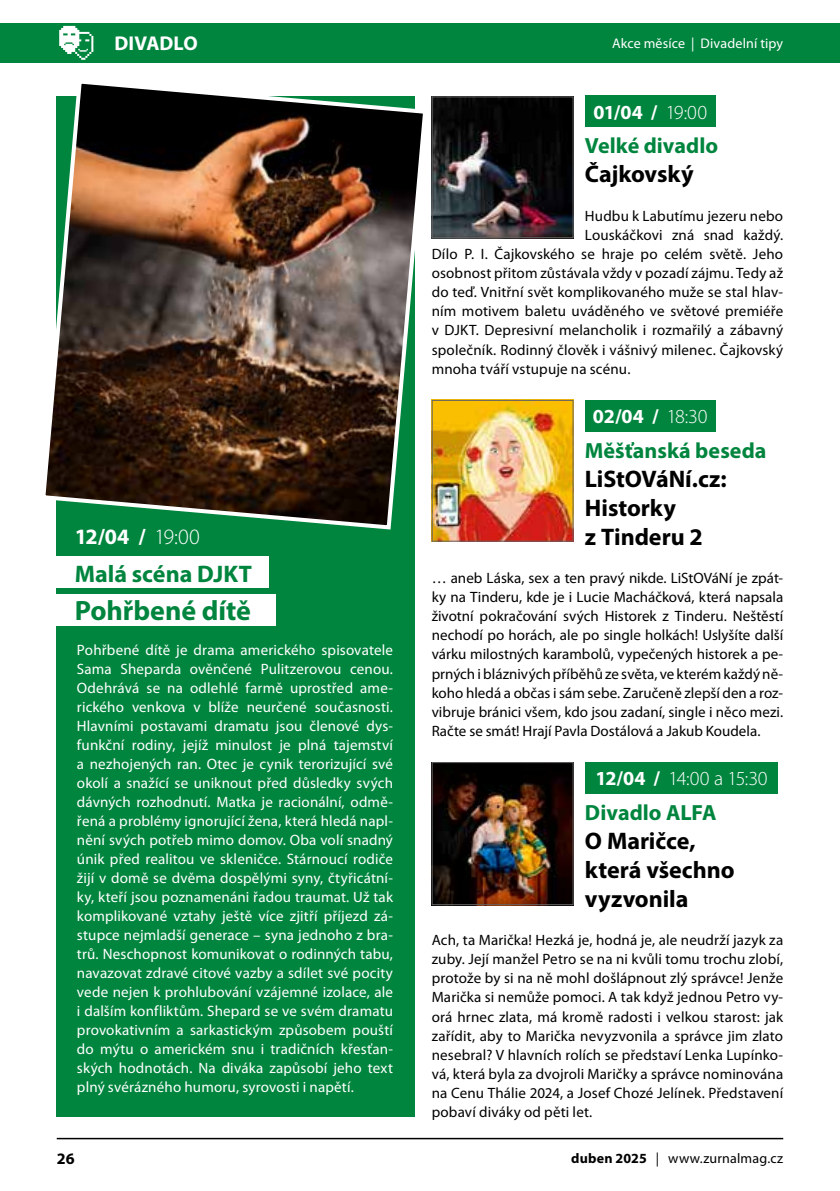
<style>
.page{position:relative;width:840px;height:1191px;background:#fff}
.page>*{position:absolute;margin:0;border:0;box-sizing:border-box;transform-origin:0 0}
.t1{font:700 28px "Myriad Pro";letter-spacing:-.005em;color:#00853e}
.t2{font:700 24px/29px "Myriad Pro";color:#000}
.t3{font:700 24px "Myriad Pro";color:#00853e}
.t4{font:700 22px "Myriad Pro";color:#00853e}
.t5{font:700 22px "Myriad Pro";color:#fff}
.t6{font:700 20px "Myriad Pro";color:#fff}
.t7{font:300 20px "Myriad Pro";letter-spacing:-.035em;color:#fff}
.t8{font:700 16px "Myriad Pro";color:#000}
.t9{font:15px/19.2px "Myriad Pro";letter-spacing:.01em;color:#000;text-align:justify}
.t10{font:15px/19px "Myriad Pro";letter-spacing:.015em;color:#fff;text-align:justify}
.t11{font:14px "Myriad Pro";letter-spacing:.01em;color:#000}
.t12{font:14px "Myriad Pro";letter-spacing:.01em;color:#fff}
.s1{font-weight:300}
.s2{font-weight:700}
</style>
<div class="page">
<hr style="left:57px;top:1137px;width:725px;height:2px;background:#000">
<div style="left:0;top:23px;width:839px;height:39px;background:#00853e"></div>
<svg style="left:59px;top:26px;width:34px;height:34px"></svg>
<div style="left:584px;top:96px;width:131px;height:31px;background:#00853e"></div>
<div style="left:584px;top:400px;width:131px;height:31px;background:#00853e"></div>
<div style="left:584px;top:762px;width:193px;height:31px;background:#00853e"></div>
<img style="left:433px;top:98px;width:138px;height:138px">
<div style="left:431px;top:96px;width:142px;height:142px;border:1px solid #646363"></div>
<img style="left:433px;top:402px;width:138px;height:137px">
<div style="left:431px;top:400px;width:142px;height:141px;border:1px solid #646363"></div>
<img style="left:433px;top:764px;width:138px;height:139px">
<div style="left:431px;top:762px;width:142px;height:143px;border:1px solid #646363"></div>
<div style="left:57px;top:96px;width:358px;height:1021px;background:#00853e"></div>
<img style="left:45px;top:83px;width:378px;height:449px">
<div style="left:34px;top:556px;width:234px;height:31px;background:#fff"></div>
<div style="left:34px;top:594px;width:241px;height:31px;background:#fff"></div>
<h3 class="t6" style="left:114px;top:30px;width:85px">DIVADLO</h3>
<h3 class="t5" style="left:75px;top:522px;width:126px">12/04 / <span class="s1">19:00</span></h3>
<h2 class="t3" style="left:75px;top:558px;width:179px">Malá scéna DJKT</h2>
<h1 class="t1" style="left:75px;top:592px;width:178px">Pohřbené dítě</h1>
<p class="t10" style="left:77px;top:640px;width:317px">Pohřbené dítě je drama amerického spisovatele Sama Sheparda ověnčené Pulitzerovou cenou.<br>Odehrává se na odlehlé farmě uprostřed ame&shy;rického venkova v blíže neurčené současnosti.<br>Hlavními postavami dramatu jsou členové dys&shy;funkční rodiny, jejíž minulost je plná tajemství a nezhojených ran. Otec je cynik terorizující své okolí a snažící se uniknout před důsledky svých dávných rozhodnutí. Matka je racionální, odmě&shy;řená a problémy ignorující žena, která hledá napl&shy;nění svých potřeb mimo domov. Oba volí snadný únik před realitou ve skleničce. Stárnoucí rodiče žijí v domě se dvěma dospělými syny, čtyřicátní&shy;ky, kteří jsou poznamenáni řadou traumat. Už tak komplikované vztahy ještě více zjitří příjezd zá&shy;stupce nejmladší generace – syna jednoho z bra&shy;trů. Neschopnost komunikovat o rodinných tabu, navazovat zdravé citové vazby a sdílet své pocity vede nejen k prohlubování vzájemné izolace, ale i dalším konfliktům. Shepard se ve svém dramatu provokativním a sarkastickým způsobem pouští do mýtu o americkém snu i tradičních křesťan&shy;ských hodnotách. Na diváka zapůsobí jeho text plný svérázného humoru, syrovosti i napětí.</p>
<p class="t12" style="left:611px;top:35px;width:172px">Akce měsíce | Divadelní tipy</p>
<h3 class="t6" style="left:593px;top:99px;width:115px">01/04 / <span class="s1">19:00</span></h3>
<h3 class="t4" style="left:584px;top:132px;width:135px">Velké divadlo</h3>
<h2 class="t2" style="left:584px;top:159px;width:110px">Čajkovský</h2>
<p class="t9" style="left:584px;top:206px;width:200px">Hudbu k Labutímu jezeru nebo</p>
<p class="t9" style="left:584px;top:225px;width:200px">Louskáčkovi zná snad každý.</p>
<p class="t9" style="left:431px;top:244px;width:353px">Dílo P. I. Čajkovského se hraje po celém světě. Jeho</p>
<p class="t9" style="left:431px;top:263px;width:353px">osobnost přitom zůstávala vždy v pozadí zájmu. Tedy až</p>
<p class="t9" style="left:431px;top:282px;width:353px">do teď. Vnitřní svět komplikovaného muže se stal hlav-</p>
<p class="t9" style="left:431px;top:301px;width:353px">ním motivem baletu uváděného ve světové premiéře</p>
<p class="t9" style="left:431px;top:320px;width:353px">v DJKT. Depresivní melancholik i rozmařilý a zábavný</p>
<p class="t9" style="left:431px;top:340px;width:353px">společník. Rodinný člověk i vášnivý milenec. Čajkovský</p>
<p class="t9" style="left:431px;top:359px;width:200px">mnoha tváří vstupuje na scénu.</p>
<h3 class="t6" style="left:592px;top:403px;width:116px">02/04 / <span class="s1">18:30</span></h3>
<h3 class="t4" style="left:584px;top:436px;width:183px">Měšťanská beseda</h3>
<h2 class="t2" style="left:584px;top:463px;width:143px">LiStOVáNí.cz:<br>Historky<br>z Tinderu 2</h2>
<p class="t9" style="left:431px;top:568px;width:353px">… aneb Láska, sex a ten pravý nikde. LiStOVáNí je zpát&shy;ky na Tinderu, kde je i Lucie Macháčková, která napsala životní pokračování svých Historek z Tinderu. Neštěstí nechodí po horách, ale po single holkách! Uslyšíte další várku milostných karambolů, vypečených historek a pe&shy;prných i bláznivých příběhů ze světa, ve kterém každý ně&shy;koho hledá a občas i sám sebe. Zaručeně zlepší den a roz&shy;vibruje bránici všem, kdo jsou zadaní, single i něco mezi.<br>Račte se smát! Hrají Pavla Dostálová a Jakub Koudela.</p>
<h3 class="t7" style="left:595px;top:766px;width:174px"><span class="s2">12/04 /</span> 14:00 a 15:30</h3>
<h3 class="t4" style="left:584px;top:798px;width:133px">Divadlo ALFA</h3>
<h2 class="t2" style="left:584px;top:825px;width:151px">O Maričce, která všechno vyzvonila</h2>
<p class="t9" style="left:431px;top:930px;width:353px">Ach, ta Marička! Hezká je, hodná je, ale neudrží jazyk za zuby. Její manžel Petro se na ni kvůli tomu trochu zlobí, protože by si na ně mohl došlápnout zlý správce! Jenže Marička si nemůže pomoci. A tak když jednou Petro vy&shy;orá hrnec zlata, má kromě radosti i velkou starost: jak zařídit, aby to Marička nevyzvonila a správce jim zlato nesebral? V hlavních rolích se představí Lenka Lupínko&shy;vá, která byla za dvojroli Maričky a správce nominována na Cenu Thálie 2024, a Josef Chozé Jelínek. Představení pobaví diváky od pěti let.</p>
<p class="t8" style="left:57px;top:1148px;width:19px">26</p>
<p class="t11" style="left:570px;top:1149px;width:213px"><span class="s2">duben 2025</span> | www.zurnalmag.cz</p>
</div>
